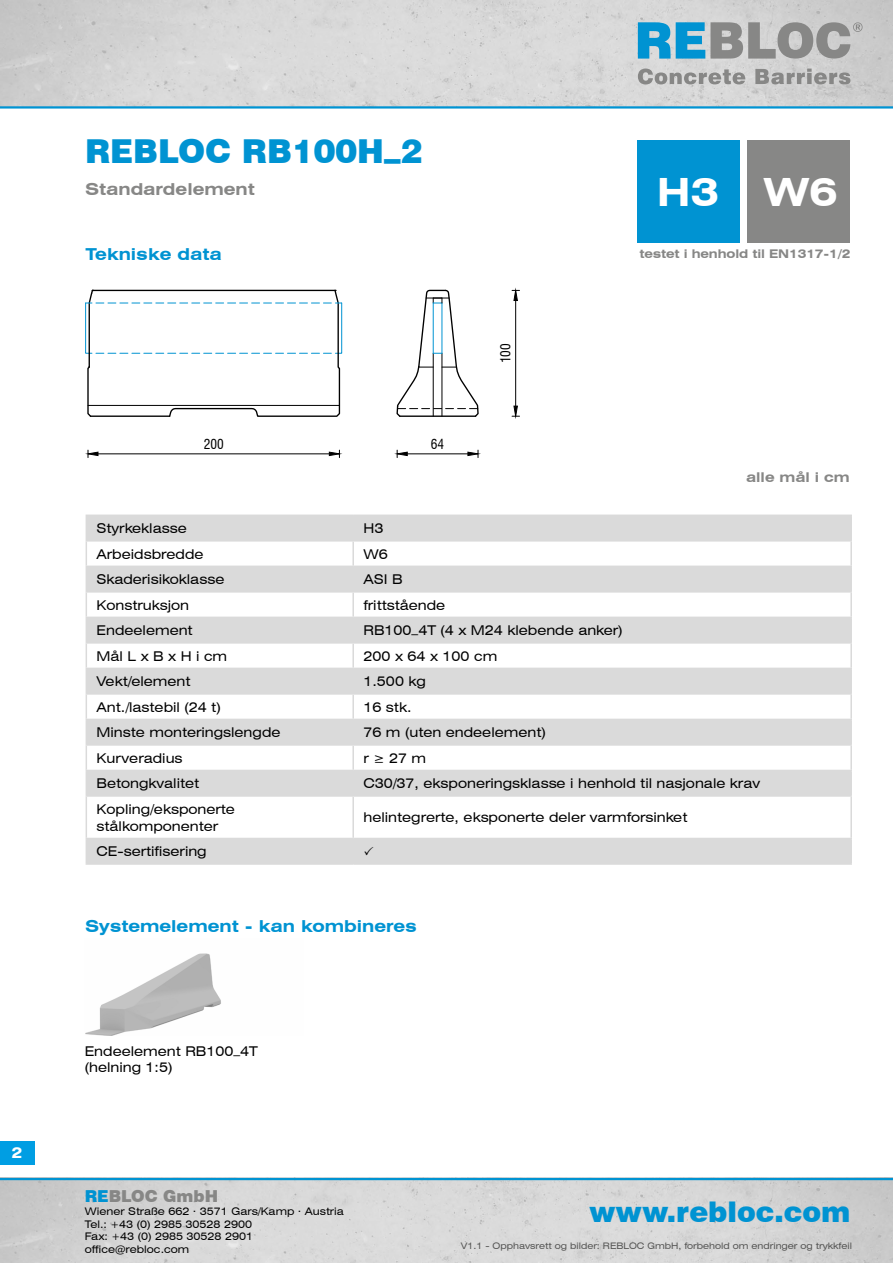
<style>
.page{position:relative;width:893px;height:1263px;background:#fff}
.page>*{position:absolute;margin:0;border:0;box-sizing:border-box;transform-origin:0 0}
.t1{font:700 expanded 39px "Swiss 721 BT";color:#fff}
.t2{font:900 33px "Swiss 721 BT";color:#0093d2}
.t3{font:900 28.5px "Swiss 721 BT";color:#0093d2}
.t4{font:700 expanded 16.5px "Swiss 721 BT";color:#0093d2}
.t5{font:700 expanded 16.5px "Swiss 721 BT";color:#878786}
.t6{font:900 16.5px "Swiss 721 BT";color:#878786}
.t7{font:700 expanded 15px "Swiss 721 BT";color:#fff}
.t8{font:expanded 13.5px/16.2px "Swiss 721 BT";color:#000}
.t9{font:700 expanded 13.5px "Swiss 721 BT";color:#878786}
.t10{font:condensed 13.35px "Swiss 721 BT";color:#000}
.t11{font:700 expanded 12px "Swiss 721 BT";letter-spacing:-.01em;color:#878786}
.t12{font:expanded 10.5px/13.2px "Swiss 721 BT";color:#000}
.t13{font:expanded 9px "Swiss 721 BT";color:#545453}
.s1{color:#0093d2}
</style>
<div class="page">
<svg style="left:87px;top:516px;width:763px;height:347px;fill:#dadada"></svg>
<hr style="left:352px;top:516px;width:2px;height:24px;background:#dadada">
<hr style="left:352px;top:542px;width:2px;height:24px;background:#dadada">
<hr style="left:352px;top:567px;width:2px;height:24px;background:#dadada">
<hr style="left:352px;top:593px;width:2px;height:24px;background:#dadada">
<hr style="left:352px;top:644px;width:2px;height:24px;background:#dadada">
<hr style="left:352px;top:669px;width:2px;height:24px;background:#dadada">
<hr style="left:352px;top:695px;width:2px;height:24px;background:#dadada">
<hr style="left:352px;top:720px;width:2px;height:24px;background:#dadada">
<hr style="left:352px;top:746px;width:2px;height:24px;background:#dadada">
<hr style="left:352px;top:771px;width:2px;height:24px;background:#dadada">
<hr style="left:352px;top:797px;width:2px;height:41px;background:#dadada">
<hr style="left:352px;top:839px;width:2px;height:24px;background:#dadada">
<hr style="left:352px;top:618px;width:2px;height:24px;background:#dadada">
<hr style="left:86px;top:514px;width:267px;height:2px;background:#dadada">
<hr style="left:353px;top:514px;width:499px;height:2px;background:#dadada">
<hr style="left:850px;top:516px;width:2px;height:24px;background:#dadada">
<hr style="left:86px;top:540px;width:267px;height:2px;background:#dadada">
<hr style="left:353px;top:540px;width:499px;height:2px;background:#dadada">
<hr style="left:850px;top:542px;width:2px;height:24px;background:#dadada">
<hr style="left:86px;top:566px;width:267px;height:1px;background:#dadada">
<hr style="left:353px;top:566px;width:499px;height:1px;background:#dadada">
<hr style="left:850px;top:567px;width:2px;height:24px;background:#dadada">
<hr style="left:86px;top:591px;width:267px;height:2px;background:#dadada">
<hr style="left:353px;top:591px;width:499px;height:2px;background:#dadada">
<hr style="left:850px;top:593px;width:2px;height:24px;background:#dadada">
<hr style="left:86px;top:617px;width:267px;height:1px;background:#dadada">
<hr style="left:353px;top:617px;width:499px;height:1px;background:#dadada">
<hr style="left:850px;top:618px;width:2px;height:24px;background:#dadada">
<hr style="left:86px;top:642px;width:267px;height:2px;background:#dadada">
<hr style="left:353px;top:642px;width:499px;height:2px;background:#dadada">
<hr style="left:850px;top:644px;width:2px;height:24px;background:#dadada">
<hr style="left:86px;top:668px;width:267px;height:1px;background:#dadada">
<hr style="left:353px;top:668px;width:499px;height:1px;background:#dadada">
<hr style="left:850px;top:669px;width:2px;height:24px;background:#dadada">
<hr style="left:86px;top:693px;width:267px;height:2px;background:#dadada">
<hr style="left:353px;top:693px;width:499px;height:2px;background:#dadada">
<hr style="left:850px;top:695px;width:2px;height:24px;background:#dadada">
<hr style="left:86px;top:719px;width:267px;height:1px;background:#dadada">
<hr style="left:353px;top:719px;width:499px;height:1px;background:#dadada">
<hr style="left:850px;top:720px;width:2px;height:24px;background:#dadada">
<hr style="left:86px;top:744px;width:267px;height:2px;background:#dadada">
<hr style="left:353px;top:744px;width:499px;height:2px;background:#dadada">
<hr style="left:850px;top:746px;width:2px;height:24px;background:#dadada">
<hr style="left:86px;top:770px;width:267px;height:1px;background:#dadada">
<svg style="left:86px;top:516px;width:1px;height:279px"></svg>
<hr style="left:353px;top:770px;width:499px;height:1px;background:#dadada">
<hr style="left:850px;top:771px;width:2px;height:24px;background:#dadada">
<hr style="left:86px;top:795px;width:267px;height:2px;background:#dadada">
<hr style="left:86px;top:797px;width:1px;height:41px;background:#dadada">
<hr style="left:353px;top:795px;width:499px;height:2px;background:#dadada">
<hr style="left:850px;top:797px;width:2px;height:41px;background:#dadada">
<hr style="left:86px;top:838px;width:267px;height:1px;background:#dadada">
<svg style="left:86px;top:839px;width:1px;height:24px"></svg>
<hr style="left:353px;top:838px;width:499px;height:1px;background:#dadada">
<hr style="left:850px;top:839px;width:2px;height:24px;background:#dadada">
<hr style="left:86px;top:863px;width:267px;height:2px;background:#dadada">
<hr style="left:353px;top:863px;width:499px;height:2px;background:#dadada">
<img style="left:0;top:1180px;width:893px;height:83px">
<hr style="left:0;top:1178px;width:893px;height:2px;background:#0093d2">
<div style="left:0;top:1141px;width:34px;height:23px;background:#009ee3"></div>
<img style="left:0;top:0;width:893px;height:106px">
<hr style="left:0;top:106px;width:893px;height:3px;background:#0093d2">
<svg style="left:638px;top:22px;width:224px;height:37px"></svg>
<svg style="left:638px;top:69px;width:212px;height:15px"></svg>
<div style="left:637px;top:140px;width:102px;height:102px;background:#0093d2"></div>
<div style="left:748px;top:140px;width:102px;height:102px;background:#878786"></div>
<img style="left:85px;top:953px;width:136px;height:83px">
<svg style="left:85px;top:289px;width:435px;height:169px"></svg>
<svg style="left:364px;top:846px;width:9px;height:9px"></svg>
<p class="t7" style="left:12px;top:1144px;width:12px">2</p>
<h2 class="t2" style="left:85px;top:131px;width:339px">REBLOC RB100H_2</h2>
<p class="t5" style="left:85px;top:179px;width:171px">Standardelement</p>
<h1 class="t1" style="left:657px;top:169px;width:182px">H3 W6</h1>
<p class="t4" style="left:86px;top:244px;width:137px">Tekniske data</p>
<p class="t11" style="left:639px;top:246px;width:213px">testet i henhold til EN1317-1/2</p>
<p class="t10" style="left:204px;top:436px;width:21px">200</p>
<p class="t10" style="left:431px;top:436px;width:15px">64</p>
<p class="t10" style="left:498px;top:363px;width:21px;rotate:-90deg">100</p>
<p class="t9" style="left:746px;top:469px;width:105px">alle mål i cm</p>
<p class="t8" style="left:97px;top:520px;width:92px">Styrkeklasse</p>
<p class="t8" style="left:363px;top:520px;width:21px">H3</p>
<p class="t8" style="left:97px;top:546px;width:108px">Arbeidsbredde</p>
<p class="t8" style="left:363px;top:546px;width:26px">W6</p>
<p class="t8" style="left:97px;top:571px;width:129px">Skaderisikoklasse</p>
<p class="t8" style="left:363px;top:571px;width:41px">ASI B</p>
<p class="t8" style="left:97px;top:597px;width:94px">Konstruksjon</p>
<p class="t8" style="left:363px;top:597px;width:83px">frittstående</p>
<p class="t8" style="left:97px;top:622px;width:98px">Endeelement</p>
<p class="t8" style="left:363px;top:622px;width:261px">RB100_4T (4 x M24 klebende anker)</p>
<p class="t8" style="left:97px;top:648px;width:132px">Mål L x B x H i cm</p>
<p class="t8" style="left:363px;top:648px;width:135px">200 x 64 x 100 cm</p>
<p class="t8" style="left:97px;top:673px;width:95px">Vekt/element</p>
<p class="t8" style="left:363px;top:673px;width:64px">1.500 kg</p>
<p class="t8" style="left:97px;top:699px;width:126px">Ant./lastebil (24 t)</p>
<p class="t8" style="left:363px;top:699px;width:50px">16 stk.</p>
<p class="t8" style="left:97px;top:724px;width:185px">Minste monteringslengde</p>
<p class="t8" style="left:363px;top:724px;width:184px">76 m (uten endeelement)</p>
<p class="t8" style="left:97px;top:750px;width:87px">Kurveradius</p>
<p class="t8" style="left:363px;top:750px;width:64px">r ≥ 27 m</p>
<p class="t8" style="left:97px;top:775px;width:104px">Betongkvalitet</p>
<p class="t8" style="left:363px;top:775px;width:398px">C30/37, eksponeringsklasse i henhold til nasjonale krav</p>
<p class="t8" style="left:97px;top:801px;width:140px">Kopling/eksponerte stålkomponenter</p>
<p class="t8" style="left:363px;top:809px;width:325px">helintegrerte, eksponerte deler varmforsinket</p>
<p class="t8" style="left:97px;top:843px;width:112px">CE-sertifisering</p>
<p class="t4" style="left:85px;top:916px;width:333px">Systemelement - kan kombineres</p>
<p class="t8" style="left:85px;top:1042px;width:175px">Endeelement RB100_4T (helning 1:5)</p>
<p class="t6" style="left:85px;top:1186px;width:135px"><span class="s1">RE</span>BLOC GmbH</p>
<p class="t12" style="left:85px;top:1204px;width:261px">Wiener Straße 662 . 3571 Gars/Kamp . Austria<br>Tel.: +43 (0) 2985 30528 2900</p>
<p class="t12" style="left:85px;top:1230px;width:170px">Fax: +43 (0) 2985 30528 2901 office@rebloc.com</p>
<h3 class="t3" style="left:589px;top:1194px;width:263px">www.rebloc.com</h3>
<p class="t13" style="left:461px;top:1240px;width:393px">V1.1 - Opphavsrett og bilder: REBLOC GmbH, forbehold om endringer og trykkfeil</p>
</div>
